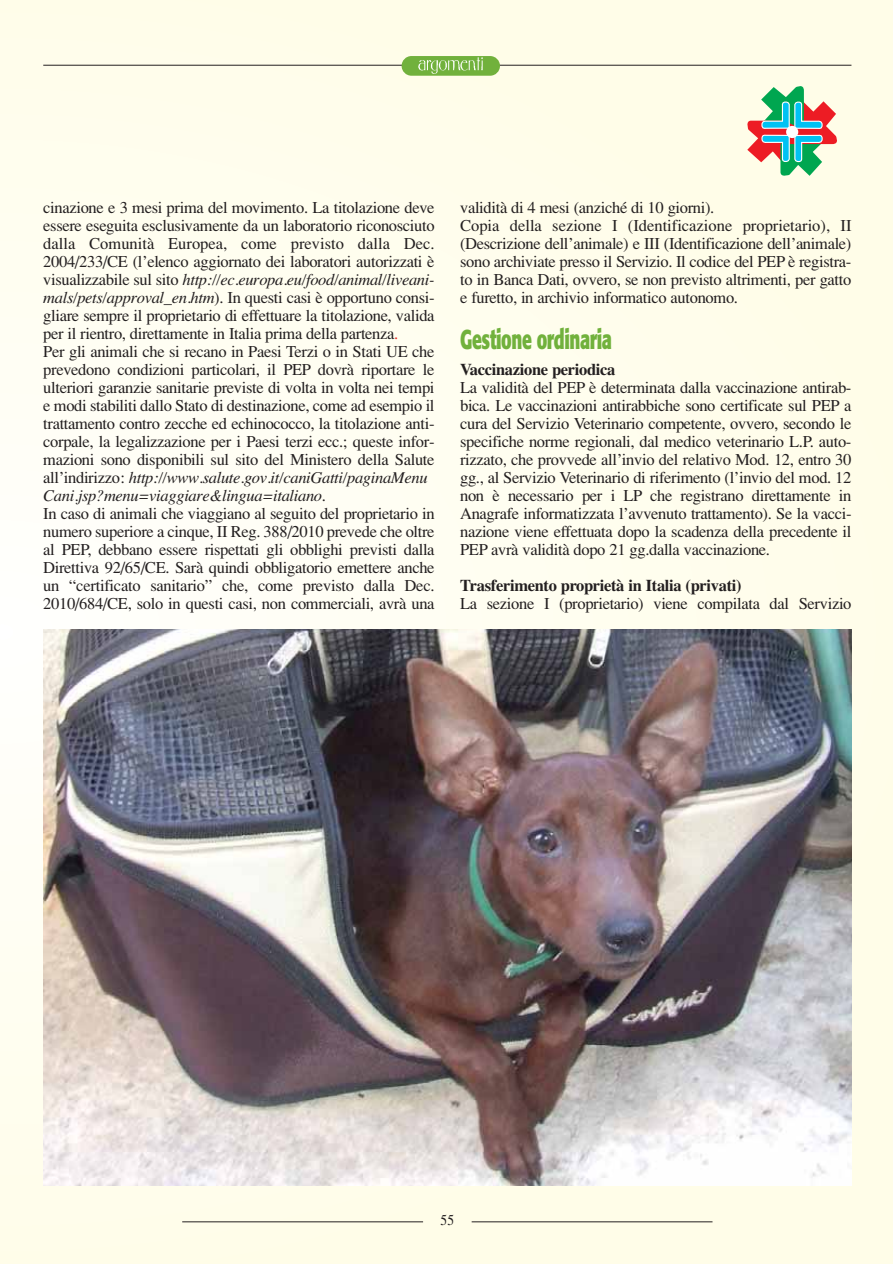
<style>
.page{position:relative;width:893px;height:1264px;background:#fff}
.page>*{position:absolute;margin:0;border:0;box-sizing:border-box;transform-origin:0 0}
.t1{font:700 27px "Formata";letter-spacing:-.025em;color:#71b13c;scale:.65 1}
.t2{font:16.5px/18px "Times";letter-spacing:-.02em;color:#231f20}
.t3{font:700 16.5px "Times";letter-spacing:-.02em;color:#231f20}
.t4{font:15px "Times";color:#231f20;scale:.9 1}
.s1{font-style:italic}
.s2{color:#e82b25}
</style>
<div class="page">
<div style="left:0;top:0;width:893px;height:1263px;background:#fffdec"></div>
<hr style="left:182px;top:1221px;width:241px;height:1px;background:#231f20">
<hr style="left:471px;top:1221px;width:241px;height:1px;background:#231f20">
<svg style="left:747px;top:86px;width:90px;height:90px"></svg>
<div style="left:786px;top:126px;width:12px;height:12px;background:#fff;border-radius:50%"></div>
<hr style="left:43px;top:65px;width:808px;height:1px;background:#231f20">
<div style="left:401px;top:56px;width:99px;height:20px;background:#71b13c;border-radius:10px"></div>
<img style="left:419px;top:58px;width:63px;height:16px">
<img style="left:43px;top:629px;width:808px;height:555px">
<p class="t2" style="left:43px;top:200px;width:393px">cinazione e 3 mesi prima del movimento. La titolazione deve essere eseguita esclusivamente da un laboratorio riconosciuto dalla Comunità Europea, come previsto dalla Dec.<br>2004/233/CE (l’elenco aggiornato dei laboratori autorizzati è visualizzabile sul sito <span class="s1">http://ec.europa.eu/food/animal/liveani&shy;mals/pets/approval_en.htm</span>). In questi casi è opportuno consi&shy;gliare sempre il proprietario di effettuare la titolazione, valida per il rientro, direttamente in Italia prima della partenza<span class="s2">.<br></span>Per gli animali che si recano in Paesi Terzi o in Stati UE che prevedono condizioni particolari, il PEP dovrà riportare le ulteriori garanzie sanitarie previste di volta in volta nei tempi e modi stabiliti dallo Stato di destinazione, come ad esempio il trattamento contro zecche ed echinococco, la titolazione anti&shy;corpale, la legalizzazione per i Paesi terzi ecc.; queste infor&shy;mazioni sono disponibili sul sito del Ministero della Salute all’indirizzo: <span class="s1">http://www.salute.gov.it/caniGatti/paginaMenu Cani.jsp?menu=viaggiare&amp;lingua=italiano</span>.<br>In caso di animali che viaggiano al seguito del proprietario in numero superiore a cinque, II Reg. 388/2010 prevede che oltre al PEP, debbano essere rispettati gli obblighi previsti dalla Direttiva 92/65/CE. Sarà quindi obbligatorio emettere anche un “certificato sanitario” che, come previsto dalla Dec.<br>2010/684/CE, solo in questi casi, non commerciali, avrà una</p>
<p class="t2" style="left:460px;top:200px;width:393px">validità di 4 mesi (anziché di 10 giorni).<br>Copia della sezione I (Identificazione proprietario), II (Descrizione dell’animale) e III (Identificazione dell’animale) sono archiviate presso il Servizio. Il codice del PEP è registra&shy;to in Banca Dati, ovvero, se non previsto altrimenti, per gatto e furetto, in archivio informatico autonomo.</p>
<h1 class="t1" style="left:460px;top:327px;width:235px">Gestione ordinaria</h1>
<p class="t3" style="left:460px;top:363px;width:157px">Vaccinazione periodica</p>
<p class="t2" style="left:460px;top:380px;width:393px;text-align:justify">La validità del PEP è determinata dalla vaccinazione antirab&shy;bica. Le vaccinazioni antirabbiche sono certificate sul PEP a cura del Servizio Veterinario competente, ovvero, secondo le specifiche norme regionali, dal medico veterinario L.P. auto&shy;rizzato, che provvede all’invio del relativo Mod. 12, entro 30 gg., al Servizio Veterinario di riferimento (l’invio del mod. 12 non è necessario per i LP che registrano direttamente in Anagrafe informatizzata l’avvenuto trattamento). Se la vacci&shy;nazione viene effettuata dopo la scadenza della precedente il PEP avrà validità dopo 21 gg.dalla vaccinazione.</p>
<p class="t3" style="left:460px;top:579px;width:283px">Trasferimento proprietà in Italia (privati)</p>
<p class="t2" style="left:460px;top:596px;width:393px">La sezione I (proprietario) viene compilata dal Servizio</p>
<p class="t4" style="left:440px;top:1214px;width:16px">55</p>
</div>
